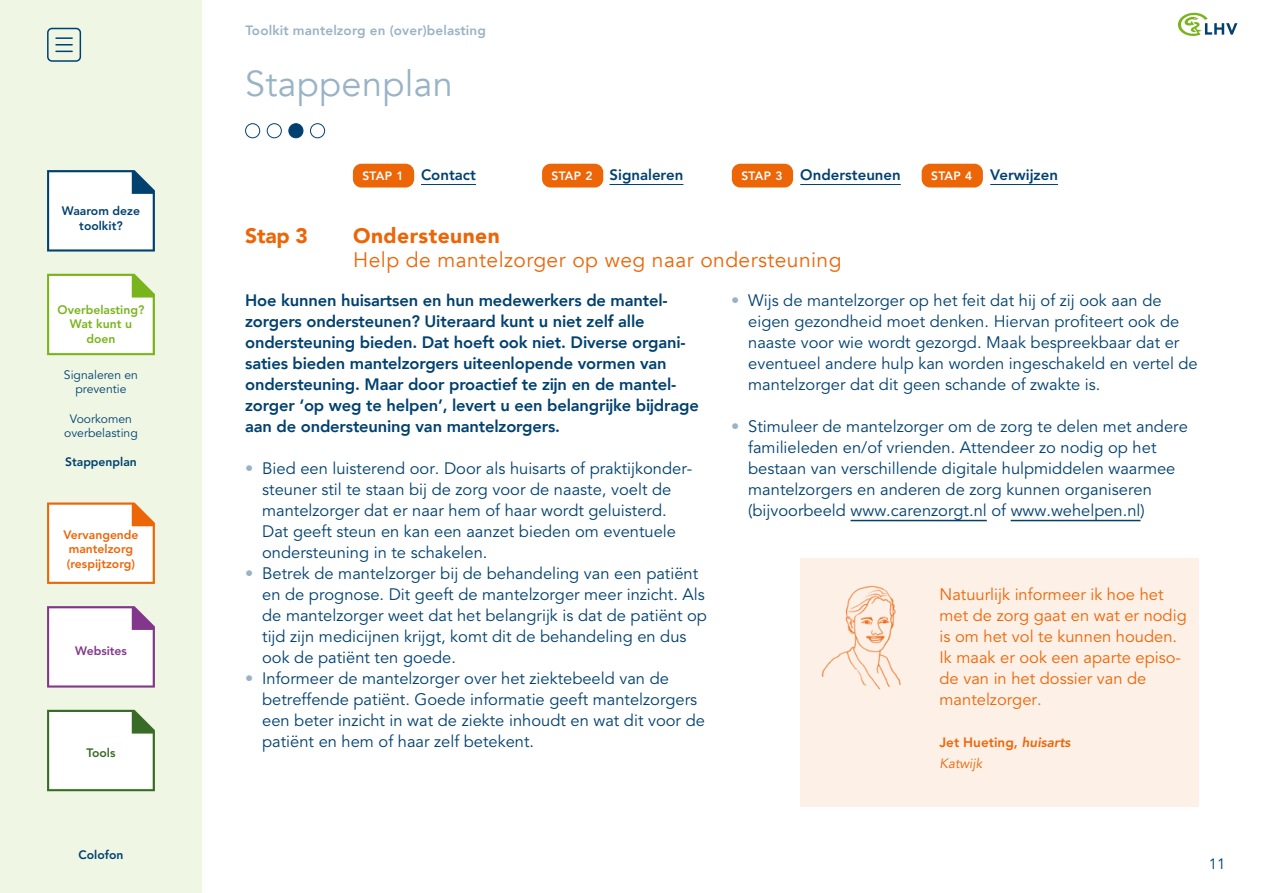
<style>
.page{position:relative;width:1263px;height:893px;background:#fff}
.page>*{position:absolute;margin:0;border:0;box-sizing:border-box;transform-origin:0 0}
.t1{font:36px "Avenir";letter-spacing:.01em;color:#99b3c6}
.t2{font:21px "Avenir";letter-spacing:.02em;color:#ec6608}
.t3{font:900 21px "Avenir";letter-spacing:.02em;color:#ec6608}
.t4{font:16.5px/21px "Avenir LT";color:#004170}
.t5{font:800 16.5px/21px "Avenir";letter-spacing:-.01em;color:#004170}
.t6{font:16.5px/21px "Avenir LT";color:#ec6608}
.t7{font:800 15px "Avenir LT";color:#004170}
.t8{font:15px "Avenir";color:#004170}
.t9{font:800 13.5px "Avenir";letter-spacing:.01em;color:#99b3c6}
.t10{font:800 13.5px/21px "Avenir LT";color:#ec6608}
.t11{font:12.15px/14.5px "Avenir LT";color:#004170;text-align:center}
.t12{font:800 12.15px/14.5px "Avenir LT";color:#ec6608}
.t13{font:800 12.15px/14.5px "Avenir LT";color:#79b41d;text-align:center}
.t14{font:800 12.15px "Avenir LT";color:#004170}
.t15{font:800 12.15px/14.5px "Avenir LT";color:#004070;text-align:center}
.t16{font:800 12.15px "Avenir LT";color:#82368c}
.t17{font:800 12.15px "Avenir LT";color:#386b26}
.s1{font-size:12px;color:#fff}
.s2{color:#99b3c6}
.s3{font-style:italic}
.s4{font-weight:400;font-style:italic}
</style>
<div class="page">
<svg style="left:1178px;top:12px;width:59px;height:24px"></svg>
<div style="left:801px;top:558px;width:398px;height:248px;background:#fdf0e6"></div>
<hr style="left:850px;top:520px;width:137px;height:1px;background:#004170">
<hr style="left:1011px;top:520px;width:129px;height:1px;background:#004170">
<div style="left:0;top:0;width:202px;height:893px;background:#eff6e4"></div>
<img style="left:821px;top:585px;width:80px;height:105px">
<svg style="left:56px;top:37px;width:16px;height:15px"></svg>
<div style="left:47px;top:28px;width:34px;height:34px;border:2px solid #004070;border-radius:4px"></div>
<div style="left:245px;top:123px;width:15px;height:15px;border:1px solid #004170;border-radius:50%"></div>
<div style="left:289px;top:124px;width:14px;height:14px;background:#004070;border-radius:50%"></div>
<div style="left:288px;top:123px;width:15px;height:15px;border:1px solid #004170;border-radius:50%"></div>
<div style="left:267px;top:123px;width:15px;height:15px;border:1px solid #004170;border-radius:50%"></div>
<div style="left:310px;top:123px;width:15px;height:15px;border:1px solid #004170;border-radius:50%"></div>
<svg style="left:47px;top:502px;width:108px;height:82px;background:#fcece1"></svg>
<svg style="left:47px;top:274px;width:108px;height:81px;background:#eff6e4"></svg>
<svg style="left:47px;top:170px;width:108px;height:82px;background:#e0e8ed"></svg>
<svg style="left:47px;top:606px;width:108px;height:82px;background:#efe7f0"></svg>
<svg style="left:47px;top:710px;width:108px;height:81px;background:#e8eee5"></svg>
<div style="left:353px;top:164px;width:61px;height:24px;background:#ec6608;border-radius:9px"></div>
<hr style="left:421px;top:184px;width:55px;height:1px;background:#004170">
<div style="left:922px;top:164px;width:61px;height:24px;background:#ec6608;border-radius:9px"></div>
<hr style="left:990px;top:184px;width:68px;height:1px;background:#004170">
<div style="left:732px;top:164px;width:61px;height:24px;background:#ec6608;border-radius:9px"></div>
<hr style="left:800px;top:184px;width:101px;height:1px;background:#004170">
<div style="left:542px;top:164px;width:61px;height:24px;background:#ec6608;border-radius:9px"></div>
<hr style="left:609px;top:184px;width:74px;height:1px;background:#004170">
<p class="t15" style="left:62px;top:204px;width:80px">Waarom deze toolkit?</p>
<p class="t13" style="left:58px;top:302px;width:88px">Overbelasting?<br>Wat kunt u doen</p>
<p class="t11" style="left:64px;top:368px;width:76px">Signaleren en preventie</p>
<p class="t11" style="left:64px;top:411px;width:75px">Voorkomen overbelasting</p>
<p class="t14" style="left:65px;top:455px;width:73px">Stappenplan</p>
<p class="t12" style="left:63px;top:527px;width:77px">Vervangende mantelzorg (respijtzorg)</p>
<p class="t16" style="left:75px;top:643px;width:53px">Websites</p>
<p class="t17" style="left:86px;top:746px;width:31px">Tools</p>
<p class="t14" style="left:79px;top:848px;width:46px">Colofon</p>
<p class="t9" style="left:246px;top:20px;width:242px">Toolkit mantelzorg en (over)belasting</p>
<h1 class="t1" style="left:245px;top:62px;width:209px">Stappenplan</h1>
<p class="t7" style="left:362px;top:166px;width:115px"><span class="s1">STAP 1</span> Contact</p>
<p class="t7" style="left:551px;top:166px;width:133px"><span class="s1">STAP 2</span> Signaleren</p>
<p class="t7" style="left:741px;top:166px;width:161px"><span class="s1">STAP 3</span> Ondersteunen</p>
<p class="t7" style="left:931px;top:166px;width:128px"><span class="s1">STAP 4</span> Verwijzen</p>
<p class="t3" style="left:245px;top:218px;width:64px">Stap 3</p>
<p class="t3" style="left:353px;top:218px;width:148px">Ondersteunen</p>
<p class="t2" style="left:353px;top:247px;width:490px">Help de mantelzorger op weg naar ondersteuning</p>
<p class="t5" style="left:245px;top:290px;width:455px">Hoe kunnen huisartsen en hun medewerkers de mantel&shy;zorgers ondersteunen? Uiteraard kunt u niet zelf alle ondersteuning bieden. Dat hoeft ook niet. Diverse organi&shy;saties bieden mantelzorgers uiteenlopende vormen van ondersteuning. Maar door proactief te zijn en de mantel&shy;zorger ‘op weg te helpen’, levert u een belangrijke bijdrage aan de ondersteuning van mantelzorgers.</p>
<p class="t4" style="left:262px;top:458px;width:432px;text-indent:-17px"><span class="s2">•</span> Bied een luisterend oor. Door als huisarts of praktijkonder&shy;steuner stil te staan bij de zorg voor de naaste, voelt de mantelzorger dat er naar hem of haar wordt geluisterd.<br>Dat geeft steun en kan een aanzet bieden om eventuele ondersteuning in te schakelen.</p>
<p class="t4" style="left:262px;top:563px;width:446px;text-indent:-17px"><span class="s2">•</span> Betrek de mantelzorger bij de behandeling van een patiënt en de prognose. Dit geeft de mantelzorger meer inzicht. Als de mantelzorger weet dat het belangrijk is dat de patiënt op tijd zijn medicijnen krijgt, komt dit de behandeling en dus ook de patiënt ten goede.</p>
<p class="t4" style="left:262px;top:668px;width:444px;text-indent:-17px"><span class="s2">•</span> Informeer de mantelzorger over het ziektebeeld van de betreffende patiënt. Goede informatie geeft mantelzorgers een beter inzicht in wat de ziekte inhoudt en wat dit voor de patiënt en hem of haar zelf betekent.</p>
<p class="t4" style="left:748px;top:290px;width:451px;text-indent:-17px"><span class="s2">•</span> Wijs de mantelzorger op het feit dat hij of zij ook aan de eigen gezondheid moet denken. Hiervan profiteert ook de naaste voor wie wordt gezorgd. Maak bespreekbaar dat er eventueel andere hulp kan worden ingeschakeld en vertel de mantelzorger dat dit geen schande of zwakte is.</p>
<p class="t4" style="left:748px;top:416px;width:441px;text-indent:-17px"><span class="s2">•</span> Stimuleer de mantelzorger om de zorg te delen met andere familieleden en/of vrienden. Attendeer zo nodig op het bestaan van verschillende digitale hulpmiddelen waarmee mantelzorgers en anderen de zorg kunnen organiseren (bijvoorbeeld www.carenzorgt.nl of www.wehelpen.nl)</p>
<p class="t6" style="left:939px;top:584px;width:249px">Natuurlijk informeer ik hoe het met de zorg gaat en wat er nodig is om het vol te kunnen houden.<br>Ik maak er ook een aparte episo&shy;de van in het dossier van de mantelzorger.</p>
<p class="t10" style="left:939px;top:732px;width:133px">Jet Hueting, <span class="s3">huisarts<br></span><span class="s4">Katwijk</span></p>
<p class="t8" style="left:1209px;top:855px;width:18px">11</p>
</div>
